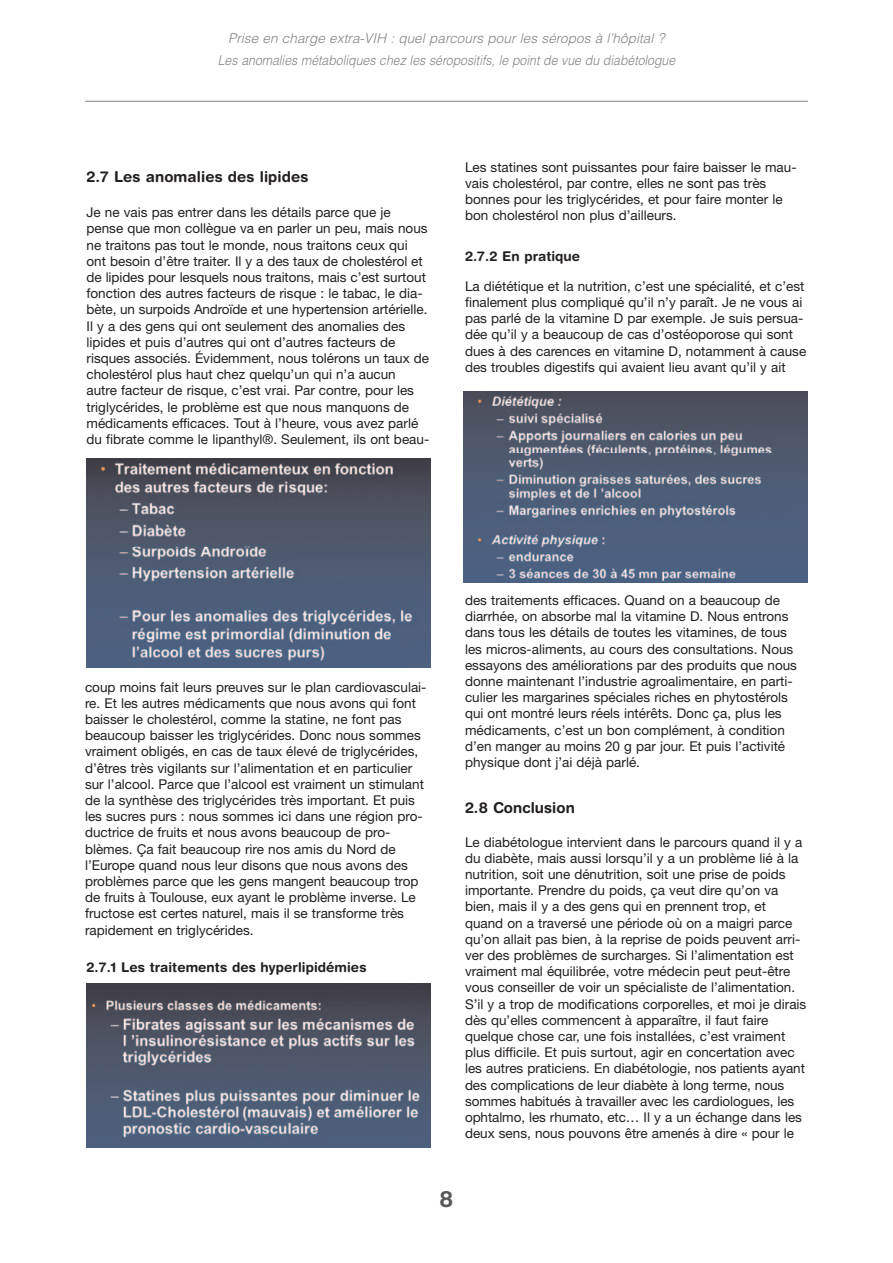
<style>
.page{position:relative;width:893px;height:1263px;background:#fff}
.page>*{position:absolute;margin:0;border:0;box-sizing:border-box;transform-origin:0 0}
.t1{font:700 22.5px "Helvetica Rounded";color:#57585a}
.t2{font:700 15px "Helvetica Rounded";letter-spacing:.005em;color:#231f20}
.t3{font:13.5px/16.2px "Helvetica Neue";color:#231f20}
.t4{font:italic 300 13.5px/22.5px "Helvetica";color:#808285;text-align:center}
.t5{font:700 13.5px "Helvetica Rounded";letter-spacing:.005em;color:#231f20}
</style>
<div class="page">
<hr style="left:85px;top:101px;width:723px;height:1px;background:#808285">
<img style="left:87px;top:458px;width:344px;height:209px">
<img style="left:87px;top:983px;width:344px;height:164px">
<img style="left:463px;top:391px;width:345px;height:191px">
<p class="t4" style="left:218px;top:28px;width:459px">Prise en charge extra-VIH : quel parcours pour les séropos à l’hôpital ?<br>Les anomalies métaboliques chez les séropositifs, le point de vue du diabétologue</p>
<p class="t2" style="left:87px;top:171px;width:223px">2.7 Les anomalies des lipides</p>
<p class="t3" style="left:87px;top:206px;width:344px">Je ne vais pas entrer dans les détails parce que je pense que mon collègue va en parler un peu, mais nous ne traitons pas tout le monde, nous traitons ceux qui ont besoin d’être traiter. Il y a des taux de cholestérol et de lipides pour lesquels nous traitons, mais c’est surtout fonction des autres facteurs de risque : le tabac, le dia&shy;bète, un surpoids Androïde et une hypertension artérielle.<br>Il y a des gens qui ont seulement des anomalies des lipides et puis d’autres qui ont d’autres facteurs de risques associés. Évidemment, nous tolérons un taux de cholestérol plus haut chez quelqu’un qui n’a aucun autre facteur de risque, c’est vrai. Par contre, pour les triglycérides, le problème est que nous manquons de médicaments efficaces. Tout à l’heure, vous avez parlé du fibrate comme le lipanthyl®. Seulement, ils ont beau-</p>
<p class="t3" style="left:465px;top:160px;width:333px">Les statines sont puissantes pour faire baisser le mau&shy;vais cholestérol, par contre, elles ne sont pas très bonnes pour les triglycérides, et pour faire monter le bon cholestérol non plus d’ailleurs.</p>
<p class="t5" style="left:465px;top:251px;width:117px">2.7.2 En pratique</p>
<p class="t3" style="left:465px;top:279px;width:343px">La diététique et la nutrition, c’est une spécialité, et c’est finalement plus compliqué qu’il n’y paraît. Je ne vous ai pas parlé de la vitamine D par exemple. Je suis persua&shy;dée qu’il y a beaucoup de cas d’ostéoporose qui sont dues à des carences en vitamine D, notamment à cause des troubles digestifs qui avaient lieu avant qu’il y ait</p>
<p class="t3" style="left:85px;top:680px;width:343px">coup moins fait leurs preuves sur le plan cardiovasculai&shy;re. Et les autres médicaments que nous avons qui font baisser le cholestérol, comme la statine, ne font pas beaucoup baisser les triglycérides. Donc nous sommes vraiment obligés, en cas de taux élevé de triglycérides, d’êtres très vigilants sur l’alimentation et en particulier sur l’alcool. Parce que l’alcool est vraiment un stimulant de la synthèse des triglycérides très important. Et puis les sucres purs : nous sommes ici dans une région pro&shy;ductrice de fruits et nous avons beaucoup de pro&shy;blèmes. Ça fait beaucoup rire nos amis du Nord de l’Europe quand nous leur disons que nous avons des problèmes parce que les gens mangent beaucoup trop de fruits à Toulouse, eux ayant le problème inverse. Le fructose est certes naturel, mais il se transforme très rapidement en triglycérides.</p>
<p class="t5" style="left:87px;top:963px;width:282px">2.7.1 Les traitements des hyperlipidémies</p>
<p class="t3" style="left:465px;top:593px;width:333px">des traitements efficaces. Quand on a beaucoup de diarrhée, on absorbe mal la vitamine D. Nous entrons dans tous les détails de toutes les vitamines, de tous les micros-aliments, au cours des consultations. Nous essayons des améliorations par des produits que nous donne maintenant l’industrie agroalimentaire, en parti&shy;culier les margarines spéciales riches en phytostérols qui ont montré leurs réels intérêts. Donc ça, plus les médicaments, c’est un bon complément, à condition d’en manger au moins 20 g par jour. Et puis l’activité physique dont j’ai déjà parlé.</p>
<p class="t2" style="left:465px;top:803px;width:111px">2.8 Conclusion</p>
<p class="t3" style="left:465px;top:835px;width:343px">Le diabétologue intervient dans le parcours quand il y a du diabète, mais aussi lorsqu’il y a un problème lié à la nutrition, soit une dénutrition, soit une prise de poids importante. Prendre du poids, ça veut dire qu’on va bien, mais il y a des gens qui en prennent trop, et quand on a traversé une période où on a maigri parce qu’on allait pas bien, à la reprise de poids peuvent arri&shy;ver des problèmes de surcharges. Si l’alimentation est vraiment mal équilibrée, votre médecin peut peut-être vous conseiller de voir un spécialiste de l’alimentation.<br>S’il y a trop de modifications corporelles, et moi je dirais dès qu’elles commencent à apparaître, il faut faire quelque chose car, une fois installées, c’est vraiment plus difficile. Et puis surtout, agir en concertation avec les autres praticiens. En diabétologie, nos patients ayant des complications de leur diabète à long terme, nous sommes habitués à travailler avec les cardiologues, les ophtalmo, les rhumato, etc… Il y a un échange dans les deux sens, nous pouvons être amenés à dire « pour le</p>
<h1 class="t1" style="left:440px;top:1190px;width:15px">8</h1>
</div>
